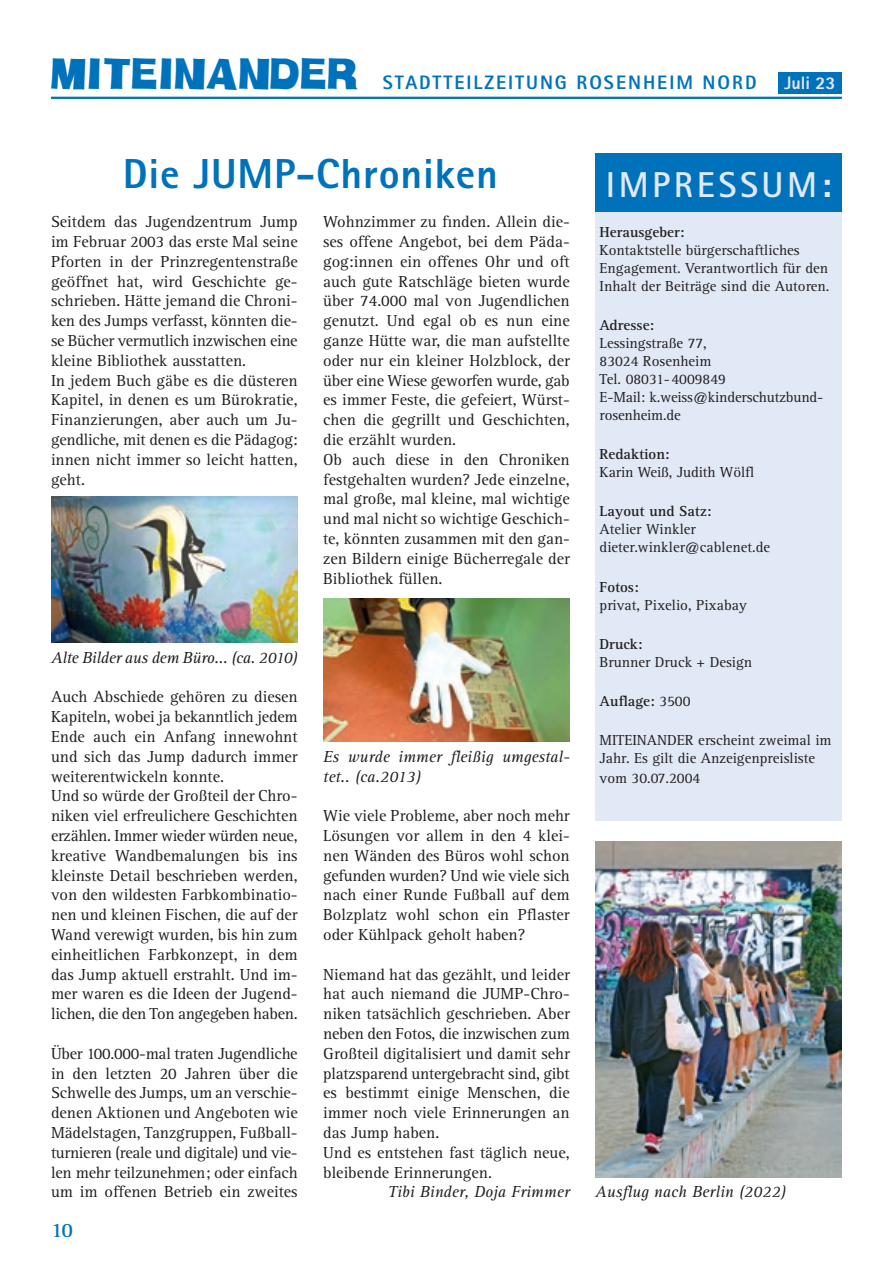
<style>
.page{position:relative;width:893px;height:1263px;background:#fff}
.page>*{position:absolute;margin:0;border:0;box-sizing:border-box;transform-origin:0 0}
.t1{font:800 42px "Rotis Sans Serif";letter-spacing:.02em;color:#0072bc}
.t2{font:700 36px "Rotis Sans Serif";letter-spacing:.1em;color:#e1e9f6}
.t3{font:700 21px "Rotis Serif";color:#0072bc}
.t4{font:800 19.5px "Rotis Sans Serif";letter-spacing:.1em;color:#0072bc}
.t5{font:800 18px "Rotis Sans Serif";color:#e6e7e9}
.t6{font:16.5px/19.8px "Rotis Serif";color:#231f20}
.t7{font:italic 16.5px/19.8px "Rotis Serif";color:#231f20}
.t8{font:15px/18px "Rotis Serif";color:#231f20}
.t9{font:700 15px "Rotis Serif";color:#231f20}
.s1{font-family:"H Man";font-weight:400;font-size:42px}
.s2{font-weight:400}
</style>
<div class="page">
<div style="left:778px;top:72px;width:64px;height:22px;background:#0072bc"></div>
<hr style="left:51px;top:97px;width:791px;height:2px;background:#0072bc">
<div style="left:595px;top:153px;width:247px;height:59px;background:#0072bc"></div>
<div style="left:595px;top:212px;width:247px;height:609px;background:#e1e9f6"></div>
<img style="left:51px;top:496px;width:247px;height:147px">
<img style="left:323px;top:598px;width:247px;height:144px">
<img style="left:595px;top:841px;width:247px;height:336px">
<p class="t4" style="left:51px;top:70px;width:707px"><span class="s1">MITEINANDER</span> STADTTEILZEITUNG ROSENHEIM NORD</p>
<p class="t5" style="left:784px;top:72px;width:53px">Juli 23</p>
<h1 class="t1" style="left:123px;top:147px;width:377px">Die JUMP-Chroniken</h1>
<p class="t6" style="left:51px;top:212px;width:248px">Seitdem das Jugendzentrum Jump im Februar 2003 das erste Mal seine<br>Pforten in der Prinzregentenstraße geöffnet hat, wird Geschichte ge&shy;schrieben. Hätte jemand die Chroni&shy;ken des Jumps verfasst, könnten die&shy;se Bücher vermutlich inzwischen eine kleine Bibliothek ausstatten.<br>In jedem Buch gäbe es die düsteren<br>Kapitel, in denen es um Bürokratie,<br>Finanzierungen, aber auch um Ju&shy;gendliche, mit denen es die Pädagog: innen nicht immer so leicht hatten, geht.</p>
<p class="t6" style="left:323px;top:212px;width:248px">Wohnzimmer zu finden. Allein die&shy;ses offene Angebot, bei dem Päda&shy;gog:innen ein offenes Ohr und oft auch gute Ratschläge bieten wurde über 74.000 mal von Jugendlichen genutzt. Und egal ob es nun eine ganze Hütte war, die man aufstellte oder nur ein kleiner Holzblock, der über eine Wiese geworfen wurde, gab es immer Feste, die gefeiert, Würst&shy;chen die gegrillt und Geschichten, die erzählt wurden.<br>Ob auch diese in den Chroniken festgehalten wurden? Jede einzelne, mal große, mal kleine, mal wichtige und mal nicht so wichtige Geschich&shy;te, könnten zusammen mit den gan&shy;zen Bildern einige Bücherregale der<br>Bibliothek füllen.</p>
<p class="t7" style="left:51px;top:648px;width:248px">Alte Bilder aus dem Büro... (ca. 2010)</p>
<p class="t6" style="left:51px;top:687px;width:248px">Auch Abschiede gehören zu diesen Kapiteln, wobei ja bekanntlich jedem Ende auch ein Anfang innewohnt und sich das Jump dadurch immer weiterentwickeln konnte.<br>Und so würde der Großteil der Chro&shy;niken viel erfreulichere Geschichten erzählen. Immer wieder würden neue, kreative Wandbemalungen bis ins kleinste Detail beschrieben werden, von den wildesten Farbkombinatio&shy;nen und kleinen Fischen, die auf der Wand verewigt wurden, bis hin zum einheitlichen Farbkonzept, in dem das Jump aktuell erstrahlt. Und im&shy;mer waren es die Ideen der Jugend&shy;lichen, die den Ton angegeben haben.</p>
<p class="t6" style="left:51px;top:1044px;width:248px;text-align:justify">Über 100.000-mal traten Jugendliche in den letzten 20 Jahren über die Schwelle des Jumps, um an verschie&shy;denen Aktionen und Angeboten wie Mädelstagen, Tanzgruppen, Fußball&shy;turnieren (reale und digitale) und vie&shy;len mehr teilzunehmen; oder einfach um im offenen Betrieb ein zweites</p>
<p class="t3" style="left:51px;top:1218px;width:24px">10</p>
<p class="t7" style="left:323px;top:747px;width:248px">Es wurde immer fleißig umgestal&shy;tet.. (ca.2013)</p>
<p class="t6" style="left:323px;top:806px;width:248px;text-align:justify">Wie viele Probleme, aber noch mehr Lösungen vor allem in den 4 klei&shy;nen Wänden des Büros wohl schon gefunden wurden? Und wie viele sich nach einer Runde Fußball auf dem Bolzplatz wohl schon ein Pflaster oder Kühlpack geholt haben?</p>
<p class="t6" style="left:323px;top:965px;width:248px">Niemand hat das gezählt, und leider hat auch niemand die JUMP-Chro&shy;niken tatsächlich geschrieben. Aber neben den Fotos, die inzwischen zum<br>Großteil digitalisiert und damit sehr platzsparend untergebracht sind, gibt es bestimmt einige Menschen, die immer noch viele Erinnerungen an das Jump haben.<br>Und es entstehen fast täglich neue, bleibende Erinnerungen.</p>
<p class="t7" style="left:388px;top:1182px;width:183px">Tibi Binder, Doja Frimmer</p>
<h2 class="t2" style="left:606px;top:162px;width:227px">IMPRESSUM:</h2>
<p class="t9" style="left:600px;top:223px;width:87px">Herausgeber:</p>
<p class="t8" style="left:600px;top:241px;width:231px">Kontaktstelle bürgerschaftliches<br>Engagement. Verantwortlich für den<br>Inhalt der Beiträge sind die Autoren.</p>
<p class="t9" style="left:600px;top:316px;width:56px">Adresse:</p>
<p class="t8" style="left:600px;top:334px;width:225px">Lessingstraße 77,<br>83024 Rosenheim<br>Tel. 08031-4009849<br>E-Mail: k.weiss@kinderschutzbund&shy;rosenheim.de</p>
<p class="t9" style="left:600px;top:445px;width:72px">Redaktion:</p>
<p class="t8" style="left:600px;top:464px;width:156px">Karin Weiß, Judith Wölfl</p>
<p class="t9" style="left:600px;top:503px;width:113px">Layout und Satz:</p>
<p class="t8" style="left:600px;top:521px;width:172px">Atelier Winkler dieter.winkler@cablenet.de</p>
<p class="t9" style="left:600px;top:578px;width:41px">Fotos:</p>
<p class="t8" style="left:600px;top:596px;width:149px">privat, Pixelio, Pixabay</p>
<p class="t9" style="left:600px;top:635px;width:45px">Druck:</p>
<p class="t8" style="left:600px;top:653px;width:154px">Brunner Druck + Design</p>
<p class="t9" style="left:600px;top:692px;width:92px">Auflage: <span class="s2">3500</span></p>
<p class="t8" style="left:600px;top:732px;width:233px">MITEINANDER erscheint zweimal im<br>Jahr. Es gilt die Anzeigenpreisliste</p>
<p class="t8" style="left:600px;top:770px;width:102px">vom 30.07.2004</p>
<p class="t7" style="left:595px;top:1182px;width:192px">Ausflug nach Berlin (2022)</p>
</div>
